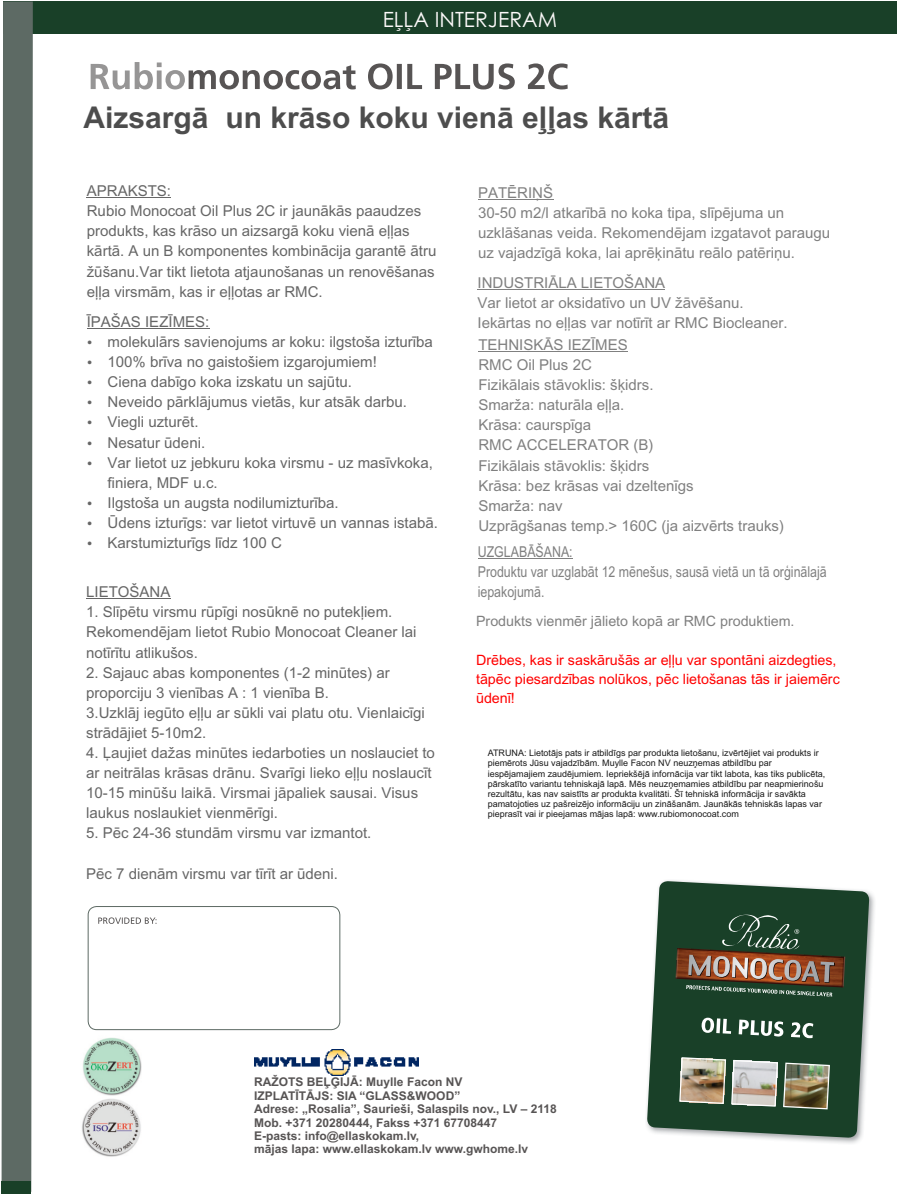
<style>
.page{position:relative;width:898px;height:1195px;background:#fff}
.page>*{position:absolute;margin:0;border:0;box-sizing:border-box;transform-origin:0 0}
.t1{font:700 30px "Arial";color:#4d4d4d}
.t2{font:21px "Century Gothic";color:#fcf9f9}
.t3{font:15px/20.1px "Arial Unicode MS";color:#666}
.t4{font:15px/20.1px "Arial Unicode MS";color:#808080}
.t5{font:15px/20.1px "Arial Unicode MS";color:#808080;scale:.82 1}
.t6{font:14.25px/19px "Arial Unicode MS";color:#f00}
.t7{font:14.25px "Arial Unicode MS";color:#808080}
.t8{font:700 12px/13.4px "Arial";color:#575454}
.t9{font:9px/10.1px "Arial";color:#1a1a1a}
</style>
<div class="page">
<div style="left:3px;top:2px;width:893px;height:32px;background:#194028"></div>
<svg style="left:91px;top:62px;width:476px;height:27px"></svg>
<div style="left:2px;top:2px;width:31px;height:1190px;background:#5d6a64"></div>
<img style="left:667px;top:880px;width:208px;height:264px">
<svg style="left:646px;top:881px;width:223px;height:257px;background:#395a46"></svg>
<img style="left:675px;top:948px;width:170px;height:39px">
<svg style="left:722px;top:915px;width:77px;height:34px;background:#385a45"></svg>
<svg style="left:686px;top:955px;width:148px;height:42px;background:#7b644e"></svg>
<img style="left:678px;top:1056px;width:152px;height:54px">
<svg style="left:701px;top:1017px;width:112px;height:21px"></svg>
<svg style="left:98px;top:917px;width:58px;height:7px"></svg>
<div style="left:88px;top:906px;width:252px;height:124px;border:1px solid #5d6a64;border-radius:9px"></div>
<div style="left:2px;top:1181px;width:29px;height:12px;background:#194028"></div>
<img style="left:254px;top:1050px;width:164px;height:25px">
<img style="left:82px;top:1038px;width:60px;height:119px">
<hr style="left:87px;top:198px;width:84px;height:1px;background:#666">
<hr style="left:87px;top:328px;width:122px;height:1px;background:#666">
<hr style="left:86px;top:599px;width:84px;height:1px;background:#666">
<hr style="left:478px;top:199px;width:75px;height:1px;background:#808080">
<hr style="left:477px;top:289px;width:188px;height:1px;background:#808080">
<hr style="left:478px;top:351px;width:149px;height:1px;background:#808080">
<hr style="left:478px;top:558px;width:94px;height:1px;background:#808080">
<h2 class="t2" style="left:382px;top:11px;width:176px">EĻĻA INTERJERAM</h2>
<h1 class="t1" style="left:83px;top:106px;width:587px">Aizsargā un krāso koku vienā eļļas kārtā</h1>
<p class="t3" style="left:87px;top:182px;width:351px">APRAKSTS:<br>Rubio Monocoat Oil Plus 2C ir jaunākās paaudzes produkts, kas krāso un aizsargā koku vienā eļļas kārtā. A un B komponentes kombinācija garantē ātru žūšanu.Var tikt lietota atjaunošanas un renovēšanas eļļa virsmām, kas ir eļļotas ar RMC.</p>
<p class="t3" style="left:108px;top:313px;width:332px;text-indent:-21px">ĪPAŠAS IEZĪMES:<br>molekulārs savienojums ar koku: ilgstoša izturība 100% brīva no gaistošiem izgarojumiem!<br>Ciena dabīgo koka izskatu un sajūtu.<br>Neveido pārklājumus vietās, kur atsāk darbu.<br>Viegli uzturēt.<br>Nesatur ūdeni.<br>Var lietot uz jebkuru koka virsmu - uz masīvkoka, finiera, MDF u.c.<br>Ilgstoša un augsta nodilumizturība.<br>Ūdens izturīgs: var lietot virtuvē un vannas istabā.<br>Karstumizturīgs līdz 100 C</p>
<p class="t3" style="left:86px;top:583px;width:86px">LIETOŠANA</p>
<p class="t3" style="left:86px;top:603px;width:332px">1. Slīpētu virsmu rūpīgi nosūknē no putekļiem.<br>Rekomendējam lietot Rubio Monocoat Cleaner lai notīrītu atlikušos.</p>
<p class="t3" style="left:86px;top:664px;width:340px">2. Sajauc abas komponentes (1-2 minūtes) ar proporciju 3 vienības A : 1 vienība B.<br>3.Uzklāj iegūto eļļu ar sūkli vai platu otu. Vienlaicīgi strādājiet 5-10m2.</p>
<p class="t3" style="left:86px;top:744px;width:350px">4. Ļaujiet dažas minūtes iedarboties un noslauciet to ar neitrālas krāsas drānu. Svarīgi lieko eļļu noslaucīt 10-15 minūšu laikā. Virsmai jāpaliek sausai. Visus laukus noslaukiet vienmērīgi.</p>
<p class="t3" style="left:86px;top:824px;width:287px">5. Pēc 24-36 stundām virsmu var izmantot.</p>
<p class="t3" style="left:86px;top:865px;width:253px">Pēc 7 dienām virsmu var tīrīt ar ūdeni.</p>
<p class="t4" style="left:478px;top:184px;width:353px">PATĒRIŅŠ<br>30-50 m2/l atkarībā no koka tipa, slīpējuma un uzklāšanas veida. Rekomendējam izgatavot paraugu uz vajadzīgā koka, lai aprēķinātu reālo patēriņu.</p>
<p class="t4" style="left:477px;top:274px;width:312px">INDUSTRIĀLA LIETOŠANA<br>Var lietot ar oksidatīvo un UV žāvēšanu.<br>Iekārtas no eļļas var notīrīt ar RMC Biocleaner.</p>
<p class="t4" style="left:478px;top:336px;width:307px">TEHNISKĀS IEZĪMES<br>RMC Oil Plus 2C<br>Fizikālais stāvoklis: šķidrs.<br>Smarža: naturāla eļļa.<br>Krāsa: caurspīga<br>RMC ACCELERATOR (B)<br>Fizikālais stāvoklis: šķidrs<br>Krāsa: bez krāsas vai dzeltenīgs<br>Smarža: nav<br>Uzprāgšanas temp.&gt; 160C (ja aizvērts trauks)</p>
<p class="t5" style="left:478px;top:543px;width:427px">UZGLABĀŠANA:<br>Produktu var uzglabāt 12 mēnešus, sausā vietā un tā orģinālajā iepakojumā.</p>
<p class="t7" style="left:476px;top:616px;width:320px">Produkts vienmēr jālieto kopā ar RMC produktiem.</p>
<p class="t6" style="left:476px;top:651px;width:365px">Drēbes, kas ir saskārušās ar eļļu var spontāni aizdegties, tāpēc piesardzības nolūkos, pēc lietošanas tās ir jaiemērc ūdenī!</p>
<p class="t9" style="left:487px;top:749px;width:339px">ATRUNA: Lietotājs pats ir atbildīgs par produkta lietošanu, izvērtējiet vai produkts ir piemērots Jūsu vajadzībām. Muylle Facon NV neuzņemas atbildību par iespējamajiem zaudējumiem. Iepriekšējā infornācija var tikt labota, kas tiks publicēta, pārskatīto variantu tehniskajā lapā. Mēs neuzņemamies atbildību par neapmierinošu rezultātu, kas nav saistīts ar produkta kvalitāti. Šī tehniskā informācija ir savākta pamatojoties uz pašreizējo informāciju un zināšanām. Jaunākās tehniskās lapas var pieprasīt vai ir pieejamas mājas lapā: www.rubiomonocoat.com</p>
<p class="t8" style="left:254px;top:1077px;width:304px">RAŽOTS BEĻĢIJĀ: Muylle Facon NV<br>IZPLATĪTĀJS: SIA “GLASS&amp;WOOD”<br>Adrese: „Rosalia”, Saurieši, Salaspils nov., LV – 2118<br>Mob. +371 20280444, Fakss +371 67708447<br>E-pasts: info@ellaskokam.lv,<br>mājas lapa: www.ellaskokam.lv www.gwhome.lv</p>
</div>
